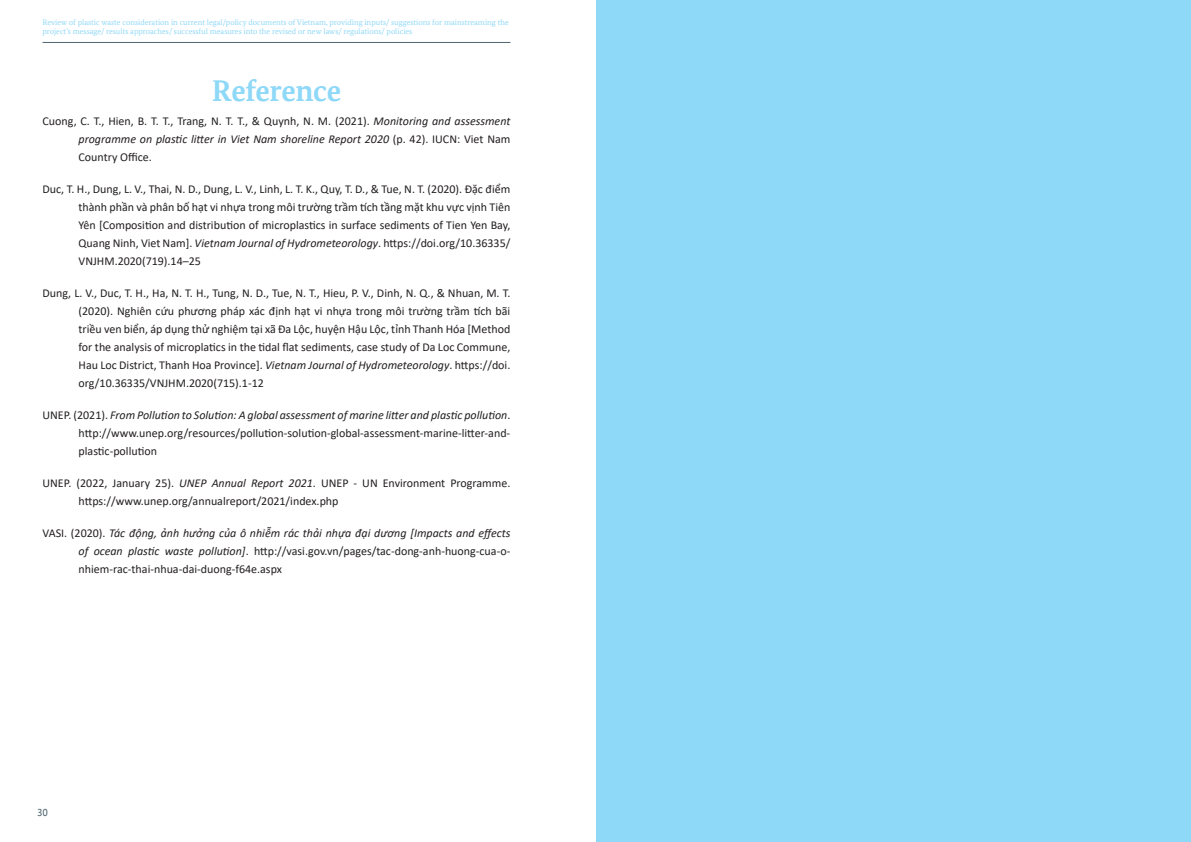
<style>
.page{position:relative;width:1191px;height:842px;background:#fff}
.page>*{position:absolute;margin:0;border:0;box-sizing:border-box;transform-origin:0 0}
.Heading_level_1_Cent{font:700 30px "Bundes Serif Office";letter-spacing:-.01em;color:#8ed8f8}
.Bibliography{font:12px/18px "Calibri";color:#231f20;text-align:justify}
.t1{font:11px "Bundes Sans Office";color:#4f6470}
.t2{font:8px/9.6px "Bundes Serif Office";color:#8ed8f8}
.s1{font-style:italic}
</style>
<div class="page">
<hr style="left:43px;top:42px;width:467px;height:1px;background:#4f6470">
<div style="left:596px;top:0;width:595px;height:842px;background:#8ed8f8"></div>
<p class="t2" style="left:43px;top:17px;width:468px">Review of plastic waste consideration in current legal/policy documents of Vietnam, providing inputs/ suggestions for mainstreaming the project’s message/ results approaches/ successful measures into the revised or new laws/ regulations/ policies</p>
<p class="Heading_level_1_Cent" style="left:212px;top:73px;width:131px">Reference</p>
<p class="Bibliography" style="left:79px;top:112px;width:433px;text-indent:-36px">Cuong, C. T., Hien, B. T. T., Trang, N. T. T., &amp; Quynh, N. M. (2021). <span class="s1">Monitoring and assessment programme on plastic litter in Viet Nam shoreline Report 2020</span> (p. 42). IUCN: Viet Nam Country Office.</p>
<p class="Bibliography" style="left:79px;top:180px;width:433px;text-indent:-36px">Duc, T. H., Dung, L. V., Thai, N. D., Dung, L. V., Linh, L. T. K., Quy, T. D., &amp; Tue, N. T. (2020). Đặc điểm thành phần và phân bố hạt vi nhựa trong môi trường trầm tích tầng mặt khu vực vịnh Tiên Yên [Composition and distribution of microplastics in surface sediments of Tien Yen Bay, Quang Ninh, Viet Nam]. <span class="s1">Vietnam Journal of Hydrometeorology</span>. https://doi.org/10.36335/ VNJHM.2020(719).14–25</p>
<p class="Bibliography" style="left:79px;top:284px;width:433px;text-indent:-36px">Dung, L. V., Duc, T. H., Ha, N. T. H., Tung, N. D., Tue, N. T., Hieu, P. V., Dinh, N. Q., &amp; Nhuan, M. T. (2020). Nghiên cứu phương pháp xác định hạt vi nhựa trong môi trường trầm tích bãi triều ven biển, áp dụng thử nghiệm tại xã Đa Lộc, huyện Hậu Lộc, tỉnh Thanh Hóa [Method for the analysis of microplatics in the tidal flat sediments, case study of Da Loc Commune, Hau Loc District, Thanh Hoa Province]. <span class="s1">Vietnam Journal of Hydrometeorology</span>. https://doi. org/10.36335/VNJHM.2020(715).1-12</p>
<p class="Bibliography" style="left:79px;top:406px;width:433px;text-indent:-36px">UNEP. (2021). <span class="s1">From Pollution to Solution: A global assessment of marine litter and plastic pollution</span>. http://www.unep.org/resources/pollution-solution-global-assessment-marine-litter-and&shy;plastic-pollution</p>
<p class="Bibliography" style="left:79px;top:474px;width:433px;text-indent:-36px">UNEP. (2022, January 25). <span class="s1">UNEP Annual Report 2021</span>. UNEP - UN Environment Programme. https://www.unep.org/annualreport/2021/index.php</p>
<p class="Bibliography" style="left:79px;top:524px;width:433px;text-indent:-36px">VASI. (2020). <span class="s1">Tác động, ảnh hưởng của ô nhiễm rác thải nhựa đại dương [Impacts and effects of ocean plastic waste pollution]</span>. http://vasi.gov.vn/pages/tac-dong-anh-huong-cua-o&shy;nhiem-rac-thai-nhua-dai-duong-f64e.aspx</p>
<p class="t1" style="left:37px;top:806px;width:13px">30</p>
</div>
